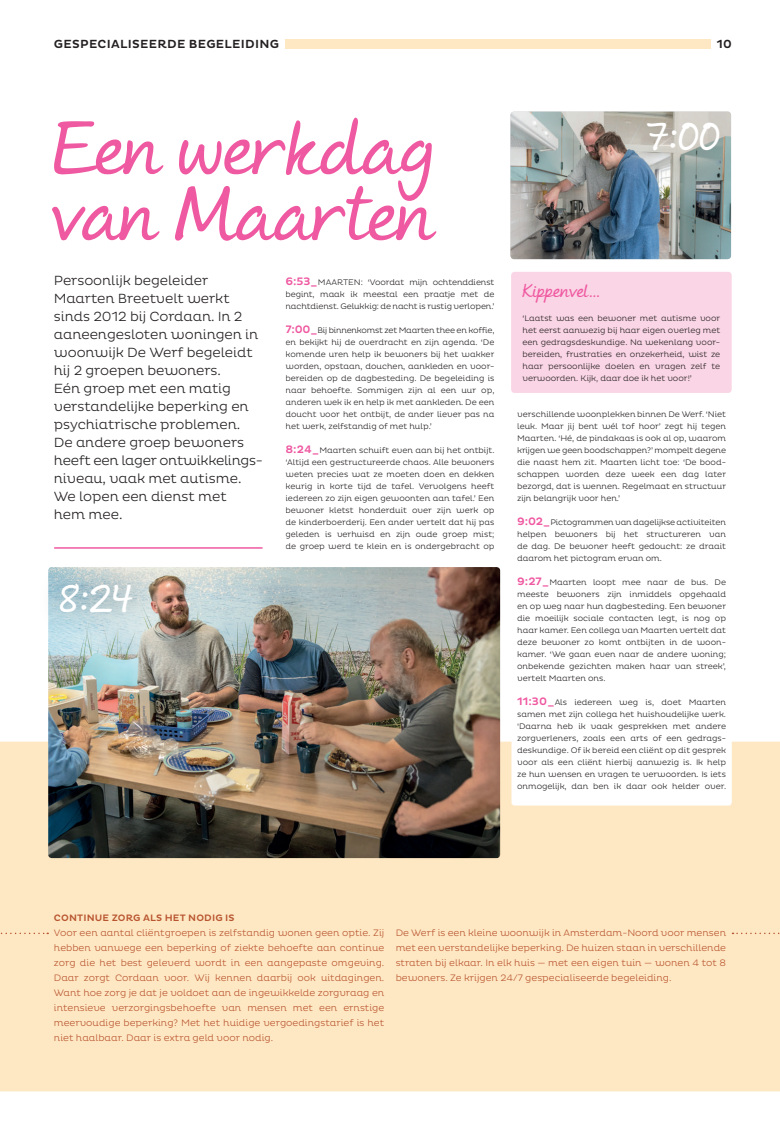
<style>
.page{position:relative;width:780px;height:1134px;background:#fff}
.page>*{position:absolute;margin:0;border:0;box-sizing:border-box;transform-origin:0 0}
.t1{font:500 72px/66px "Andrea II Script Slant";letter-spacing:-.005em;color:#ef59a1}
.t2{font:500 42px "Andrea II Script Slant";color:#fff}
.t3{font:500 17.5px "Andrea II Script Slant";color:#ef59a1}
.t4{font:300 13.5px/18px "Pluto";letter-spacing:-.005em;color:#231f20}
.t5{font:500 12px "Pluto";letter-spacing:.025em;color:#231f20}
.t6{font:300 9.5px/15px "Pluto";color:#b85530;text-align:justify}
.t7{font:500 9.5px "Pluto";letter-spacing:.015em;color:#b85530}
.t8{font:300 8.2px/12px "Pluto";color:#231f20;text-align:justify}
.s1{font-weight:500;font-size:11px;color:#ef59a1}
</style>
<div class="page">
<div style="left:0;top:742px;width:780px;height:349px;background:#fee8c3"></div>
<div style="left:280px;top:268px;width:220px;height:290px;border:6px solid #fff"></div>
<hr style="left:55px;top:547px;width:207px;height:2px;background:#ef59a1">
<div style="left:48px;top:268px;width:220px;height:261px;border:6px solid #fff"></div>
<img style="left:510px;top:112px;width:221px;height:147px">
<img style="left:48px;top:567px;width:452px;height:291px">
<div style="left:511px;top:272px;width:220px;height:121px;background:#fad5e5;border-radius:4px"></div>
<div style="left:285px;top:39px;width:426px;height:9px;background:#fee8c3"></div>
<div style="left:36px;top:561px;width:119px;height:76px;background:#231f20;opacity:.4"></div>
<svg style="left:0;top:933px;width:48px;height:1px"></svg>
<svg style="left:732px;top:933px;width:48px;height:1px"></svg>
<div style="left:514px;top:407px;width:215px;height:396px;background:#fff"></div>
<div style="left:511px;top:404px;width:220px;height:401px;border:6px solid #fff"></div>
<h3 class="t5" style="left:54px;top:37px;width:227px">GESPECIALISEERDE BEGELEIDING</h3>
<h3 class="t5" style="left:716px;top:37px;width:17px">10</h3>
<h1 class="t1" style="left:54px;top:122px;width:383px">Een werkdag van Maarten</h1>
<p class="t4" style="left:54px;top:272px;width:208px">Persoonlijk begeleider<br>Maarten Breetvelt werkt sinds 2012 bij Cordaan. In 2 aaneengesloten woningen in woonwijk De Werf begeleidt hij 2 groepen bewoners.<br>Eén groep met een matig verstandelijke beperking en psychiatrische problemen.<br>De andere groep bewoners heeft een lager ontwikkelings&shy;niveau, vaak met autisme.<br>We lopen een dienst met hem mee.</p>
<h2 class="t2" style="left:59px;top:573px;width:75px">8:24</h2>
<p class="t8" style="left:285px;top:276px;width:210px"><span class="s1">6:53_</span>MAARTEN: ‘Voordat mijn ochtenddienst begint, maak ik meestal een praatje met de nachtdienst. Gelukkig: de nacht is rustig verlopen.’</p>
<p class="t8" style="left:285px;top:324px;width:210px"><span class="s1">7:00_</span>Bij binnenkomst zet Maarten thee en koffie, en bekijkt hij de overdracht en zijn agenda. ‘De komende uren help ik bewoners bij het wakker worden, opstaan, douchen, aankleden en voor&shy;bereiden op de dagbesteding. De begeleiding is naar behoefte. Sommigen zijn al een uur op, anderen wek ik en help ik met aankleden. De een doucht voor het ontbijt, de ander liever pas na het werk, zelfstandig of met hulp.’</p>
<p class="t8" style="left:285px;top:444px;width:210px"><span class="s1">8:24_</span>Maarten schuift even aan bij het ontbijt. ‘Altijd een gestructureerde chaos. Alle bewoners weten precies wat ze moeten doen en dekken keurig in korte tijd de tafel. Vervolgens heeft iedereen zo zijn eigen gewoonten aan tafel.’ Een bewoner kletst honderduit over zijn werk op de kinderboerderij. Een ander vertelt dat hij pas geleden is verhuisd en zijn oude groep mist; de groep werd te klein en is ondergebracht op</p>
<h2 class="t2" style="left:646px;top:111px;width:75px">7:00</h2>
<h3 class="t3" style="left:522px;top:281px;width:79px">Kippenvel…</h3>
<p class="t8" style="left:522px;top:312px;width:199px">‘Laatst was een bewoner met autisme voor het eerst aanwezig bij haar eigen overleg met een gedragsdeskundige. Na wekenlang voor&shy;bereiden, frustraties en onzekerheid, wist ze haar persoonlijke doelen en vragen zelf te verwoorden. Kijk, daar doe ik het voor!’</p>
<p class="t8" style="left:517px;top:408px;width:210px">verschillende woonplekken binnen De Werf. ‘Niet leuk. Maar jij bent wél tof hoor’ zegt hij tegen Maarten. ‘Hé, de pindakaas is ook al op, waarom krijgen we geen boodschappen?’ mompelt degene die naast hem zit. Maarten licht toe: ‘De bood&shy;schappen worden deze week een dag later bezorgd, dat is wennen. Regelmaat en structuur zijn belangrijk voor hen.’</p>
<p class="t8" style="left:517px;top:516px;width:210px"><span class="s1">9:02_</span>Pictogrammen van dagelijkse activiteiten helpen bewoners bij het structureren van de dag. De bewoner heeft gedoucht: ze draait daarom het pictogram ervan om.</p>
<p class="t8" style="left:517px;top:576px;width:210px;text-align:left"><span class="s1">9:27_</span>Maarten loopt mee naar de bus. De meeste bewoners zijn inmiddels opgehaald en op weg naar hun dagbesteding. Een bewoner die moeilijk sociale contacten legt, is nog op haar kamer. Een collega van Maarten vertelt dat deze bewoner zo komt ontbijten in de woon&shy;kamer. ‘We gaan even naar de andere woning; onbekende gezichten maken haar van streek’, vertelt Maarten ons.</p>
<p class="t8" style="left:517px;top:696px;width:210px;text-align:left"><span class="s1">11:30_</span>Als iedereen weg is, doet Maarten samen met zijn collega het huishoudelijke werk. ‘Daarna heb ik vaak gesprekken met andere zorgverleners, zoals een arts of een gedrags&shy;deskundige. Of ik bereid een cliënt op dit gesprek voor als een cliënt hierbij aanwezig is. Ik help ze hun wensen en vragen te verwoorden. Is iets onmogelijk, dan ben ik daar ook helder over.</p>
<p class="t7" style="left:54px;top:912px;width:182px">CONTINUE ZORG ALS HET NODIG IS</p>
<p class="t6" style="left:54px;top:925px;width:332px">Voor een aantal cliëntgroepen is zelfstandig wonen geen optie. Zij hebben vanwege een beperking of ziekte behoefte aan continue zorg die het best geleverd wordt in een aangepaste omgeving.<br>Daar zorgt Cordaan voor. Wij kennen daarbij ook uitdagingen.<br>Want hoe zorg je dat je voldoet aan de ingewikkelde zorgvraag en intensieve verzorgingsbehoefte van mensen met een ernstige meervoudige beperking? Met het huidige vergoedingstarief is het niet haalbaar. Daar is extra geld voor nodig.</p>
<p class="t6" style="left:395px;top:925px;width:332px">De Werf is een kleine woonwijk in Amsterdam-Noord voor mensen met een verstandelijke beperking. De huizen staan in verschillende straten bij elkaar. In elk huis — met een eigen tuin — wonen 4 tot 8 bewoners. Ze krijgen 24/7 gespecialiseerde begeleiding.</p>
</div>
